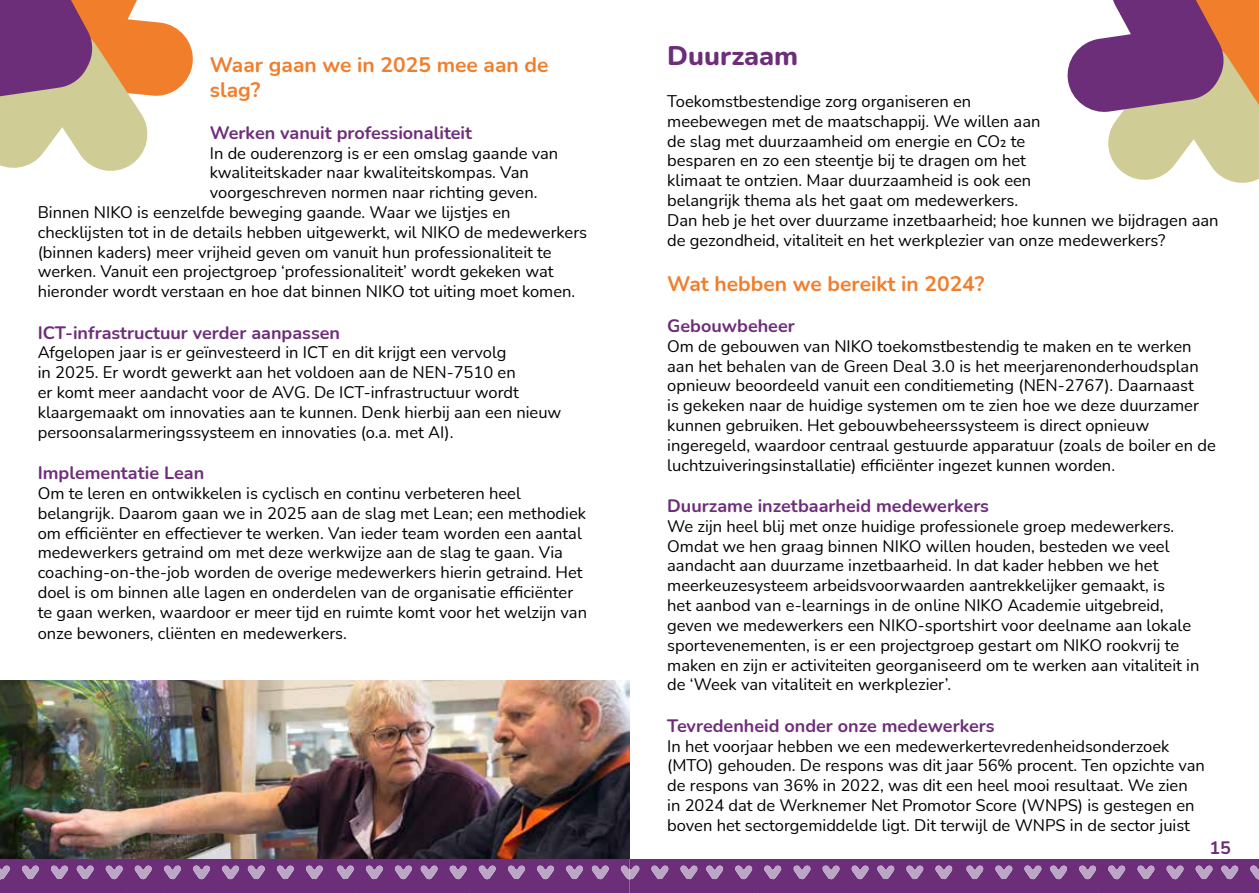
<style>
.page{position:relative;width:1259px;height:893px;background:#fff}
.page>*{position:absolute;margin:0;border:0;box-sizing:border-box;transform-origin:0 0}
.t1{font:800 27px "Nunito";color:#6d2e79}
.t2{font:700 21px/25.2px "Nunito";color:#f07e2b}
.t3{font:700 18px "Nunito";color:#6d2e79}
.t4{font:16.5px/19.8px "Nunito";color:#000}
</style>
<div class="page">
<svg style="left:0;top:859px;width:1259px;height:34px"></svg>
<svg style="left:1067px;top:0;width:192px;height:183px"></svg>
<svg style="left:0;top:0;width:193px;height:171px"></svg>
<img style="left:0;top:680px;width:629px;height:179px">
<p class="t2" style="left:210px;top:51px;width:340px">Waar gaan we in 2025 mee aan de slag?</p>
<p class="t3" style="left:210px;top:120px;width:264px">Werken vanuit professionaliteit</p>
<p class="t4" style="left:210px;top:142px;width:350px">In de ouderenzorg is er een omslag gaande van</p>
<p class="t4" style="left:210px;top:162px;width:320px">kwaliteitskader naar kwaliteitskompas. Van</p>
<p class="t4" style="left:210px;top:182px;width:329px">voorgeschreven normen naar richting geven.</p>
<p class="t4" style="left:38px;top:202px;width:474px">Binnen NIKO is eenzelfde beweging gaande. Waar we lijstjes en</p>
<p class="t4" style="left:38px;top:222px;width:551px">checklijsten tot in de details hebben uitgewerkt, wil NIKO de medewerkers</p>
<p class="t4" style="left:38px;top:241px;width:515px">(binnen kaders) meer vrijheid geven om vanuit hun professionaliteit te</p>
<p class="t4" style="left:38px;top:261px;width:517px">werken. Vanuit een projectgroep ‘professionaliteit’ wordt gekeken wat</p>
<p class="t4" style="left:38px;top:281px;width:539px">hieronder wordt verstaan en hoe dat binnen NIKO tot uiting moet komen.</p>
<p class="t3" style="left:38px;top:320px;width:304px">ICT-infrastructuur verder aanpassen</p>
<p class="t4" style="left:38px;top:342px;width:525px">Afgelopen jaar is er geïnvesteerd in ICT en dit krijgt een vervolg<br>in 2025. Er wordt gewerkt aan het voldoen aan de NEN-7510 en<br>er komt meer aandacht voor de AVG. De ICT-infrastructuur wordt klaargemaakt om innovaties aan te kunnen. Denk hierbij aan een nieuw persoonsalarmeringssysteem en innovaties (o.a. met AI).</p>
<p class="t3" style="left:38px;top:460px;width:168px">Implementatie Lean</p>
<p class="t4" style="left:38px;top:483px;width:551px">Om te leren en ontwikkelen is cyclisch en continu verbeteren heel belangrijk. Daarom gaan we in 2025 aan de slag met Lean; een methodiek om efficiënter en effectiever te werken. Van ieder team worden een aantal medewerkers getraind om met deze werkwijze aan de slag te gaan. Via coaching-on-the-job worden de overige medewerkers hierin getraind. Het doel is om binnen alle lagen en onderdelen van de organisatie efficiënter te gaan werken, waardoor er meer tijd en ruimte komt voor het welzijn van</p>
<p class="t4" style="left:38px;top:623px;width:311px">onze bewoners, cliënten en medewerkers.</p>
<h1 class="t1" style="left:667px;top:36px;width:132px">Duurzaam</h1>
<p class="t4" style="left:667px;top:91px;width:553px">Toekomstbestendige zorg organiseren en<br>meebewegen met de maatschappij. We willen aan<br>de slag met duurzaamheid om energie en CO₂ te<br>besparen en zo een steentje bij te dragen om het<br>klimaat te ontzien. Maar duurzaamheid is ook een<br>belangrijk thema als het gaat om medewerkers.<br>Dan heb je het over duurzame inzetbaarheid; hoe kunnen we bijdragen aan de gezondheid, vitaliteit en het werkplezier van onze medewerkers?</p>
<p class="t2" style="left:667px;top:270px;width:319px">Wat hebben we bereikt in 2024?</p>
<p class="t3" style="left:667px;top:313px;width:129px">Gebouwbeheer</p>
<p class="t4" style="left:667px;top:336px;width:550px">Om de gebouwen van NIKO toekomstbestendig te maken en te werken aan het behalen van de Green Deal 3.0 is het meerjarenonderhoudsplan opnieuw beoordeeld vanuit een conditiemeting (NEN-2767). Daarnaast<br>is gekeken naar de huidige systemen om te zien hoe we deze duurzamer kunnen gebruiken. Het gebouwbeheerssysteem is direct opnieuw ingeregeld, waardoor centraal gestuurde apparatuur (zoals de boiler en de luchtzuiveringsinstallatie) efficiënter ingezet kunnen worden.</p>
<p class="t3" style="left:667px;top:493px;width:323px">Duurzame inzetbaarheid medewerkers</p>
<p class="t4" style="left:667px;top:516px;width:534px">We zijn heel blij met onze huidige professionele groep medewerkers.<br>Omdat we hen graag binnen NIKO willen houden, besteden we veel aandacht aan duurzame inzetbaarheid. In dat kader hebben we het meerkeuzesysteem arbeidsvoorwaarden aantrekkelijker gemaakt, is<br>het aanbod van e-learnings in de online NIKO Academie uitgebreid, geven we medewerkers een NIKO-sportshirt voor deelname aan lokale sportevenementen, is er een projectgroep gestart om NIKO rookvrij te maken en zijn er activiteiten georganiseerd om te werken aan vitaliteit in de ‘Week van vitaliteit en werkplezier’.</p>
<p class="t3" style="left:667px;top:713px;width:329px">Tevredenheid onder onze medewerkers</p>
<p class="t4" style="left:667px;top:735px;width:539px">In het voorjaar hebben we een medewerkertevredenheidsonderzoek (MTO) gehouden. De respons was dit jaar 56% procent. Ten opzichte van de respons van 36% in 2022, was dit een heel mooi resultaat. We zien in 2024 dat de Werknemer Net Promotor Score (WNPS) is gestegen en boven het sectorgemiddelde ligt. Dit terwijl de WNPS in de sector juist</p>
<p class="t3" style="left:1209px;top:835px;width:23px">15</p>
</div>
